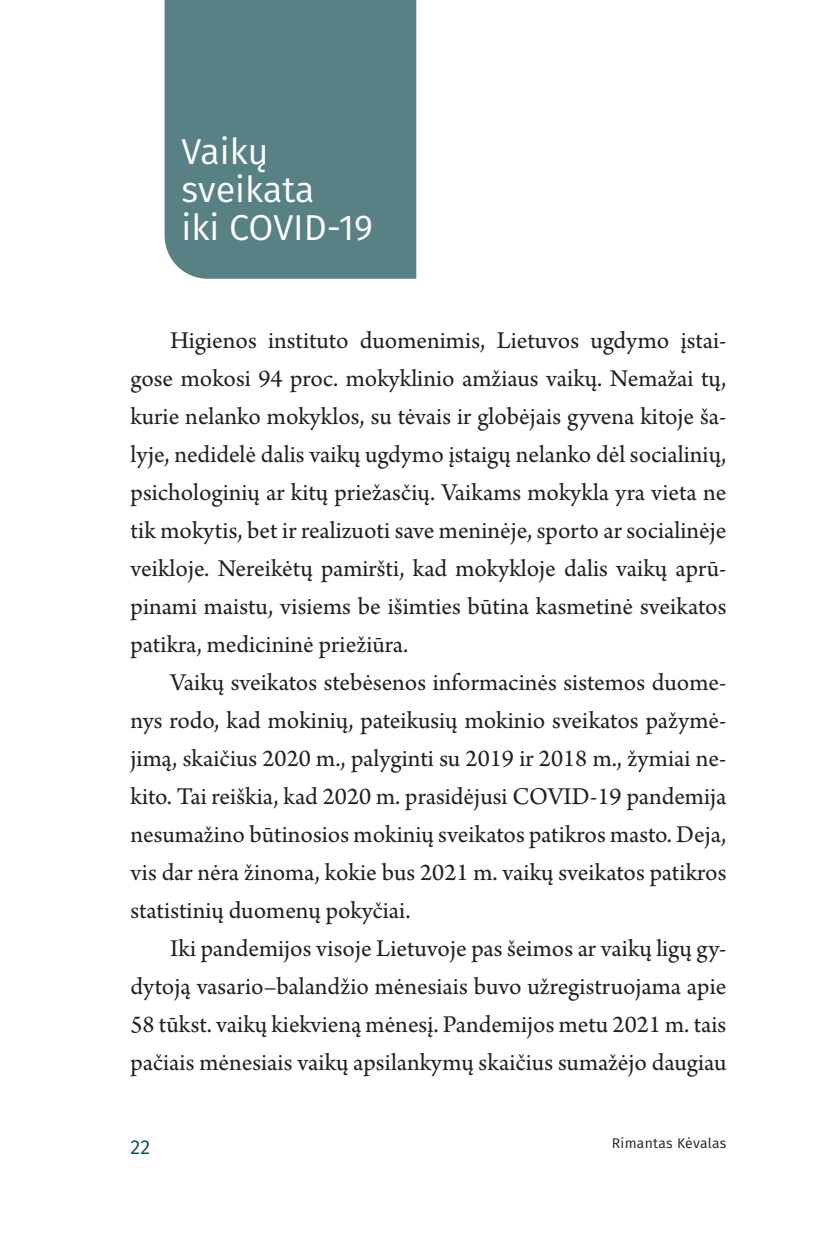
<style>
.page{position:relative;width:840px;height:1253px;background:#fff}
.page>*{position:absolute;margin:0;border:0;box-sizing:border-box;transform-origin:0 0}
.PAV_desine{font:36px/38px "Fira Sans";color:#fff}
.TEKSTAS{font:25.4px/38px "Arno Pro";color:#231f20;text-align:justify}
.t1{font:20px "Fira Sans";color:#005057}
.t2{font:14px "Fira Sans";letter-spacing:.02em;color:#231f20}
</style>
<div class="page">
<div style="left:164px;top:0;width:252px;height:279px;background:#578185"></div>
<p class="PAV_desine" style="left:181px;top:132px;width:193px">Vaikų sveikata<br>iki COVID-19</p>
<p class="TEKSTAS" style="left:130px;top:323px;width:597px;text-indent:40px">Higienos instituto duomenimis, Lietuvos ugdymo įstai&shy;gose mokosi 94 proc. mokyklinio amžiaus vaikų. Nemažai tų, kurie nelanko mokyklos, su tėvais ir globėjais gyvena kitoje ša&shy;lyje, nedidelė dalis vaikų ugdymo įstaigų nelanko dėl socialinių, psichologinių ar kitų priežasčių. Vaikams mokykla yra vieta ne tik mokytis, bet ir realizuoti save meninėje, sporto ar socialinėje veikloje. Nereikėtų pamiršti, kad mokykloje dalis vaikų aprū&shy;pinami maistu, visiems be išimties būtina kasmetinė sveikatos patikra, medicininė priežiūra.</p>
<p class="TEKSTAS" style="left:130px;top:665px;width:597px;text-indent:40px">Vaikų sveikatos stebėsenos informacinės sistemos duome&shy;nys rodo, kad mokinių, pateikusių mokinio sveikatos pažymė&shy;jimą, skaičius 2020 m., palyginti su 2019 ir 2018 m., žymiai ne&shy;kito. Tai reiškia, kad 2020 m. prasidėjusi COVID-19 pandemija nesumažino būtinosios mokinių sveikatos patikros masto. Deja, vis dar nėra žinoma, kokie bus 2021 m. vaikų sveikatos patikros statistinių duomenų pokyčiai.</p>
<p class="TEKSTAS" style="left:130px;top:931px;width:597px;text-indent:40px">Iki pandemijos visoje Lietuvoje pas šeimos ar vaikų ligų gy&shy;dytoją vasario–balandžio mėnesiais buvo užregistruojama apie 58 tūkst. vaikų kiekvieną mėnesį. Pandemijos metu 2021 m. tais pačiais mėnesiais vaikų apsilankymų skaičius sumažėjo daugiau</p>
<p class="t1" style="left:130px;top:1132px;width:21px">22</p>
<p class="t2" style="left:611px;top:1133px;width:116px">Rimantas Kėvalas</p>
</div>
